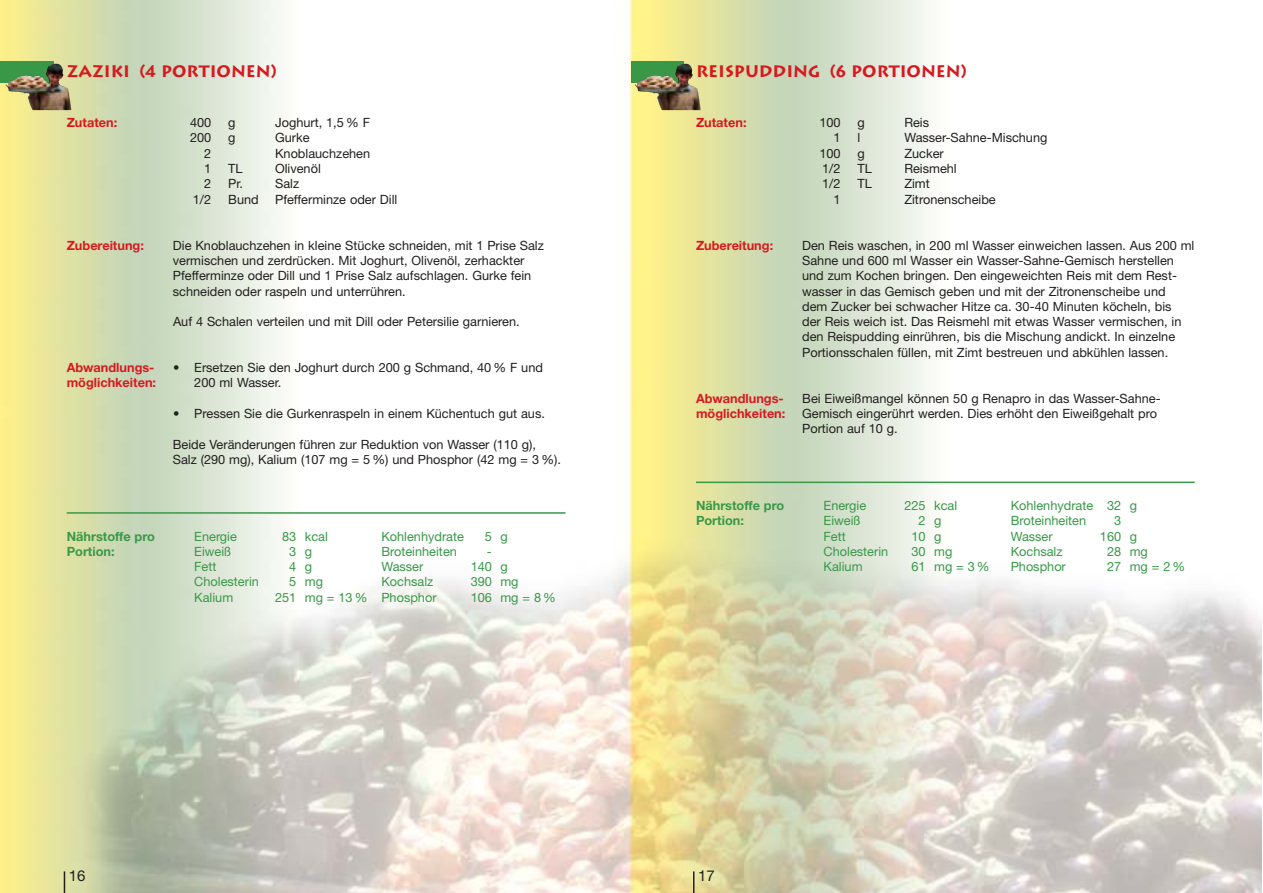
<style>
.page{position:relative;width:1263px;height:893px;background:#fff}
.page>*{position:absolute;margin:0;border:0;box-sizing:border-box;transform-origin:0 0}
.t1{font:700 16.5px "Lithos";color:#d7191f}
.t2{font:15px "Helvetica Neue";color:#231f1f}
.t3{font:12.75px/15.3px "Helvetica Neue";color:#231f1f}
.t4{font:12.75px "Helvetica Neue";color:#389848}
.t5{font:700 12.75px "Helvetica Neue";color:#d7191f}
.t6{font:700 12.75px "Helvetica Neue";color:#389848}
</style>
<div class="page">
<img style="left:0;top:0;width:1262px;height:892px">
<div style="left:631px;top:61px;width:52px;height:22px;background:#389848"></div>
<div style="left:0;top:61px;width:54px;height:22px;background:#389848"></div>
<hr style="left:693px;top:871px;width:2px;height:21px;background:#231f1f">
<svg style="left:64px;top:871px;width:1px;height:21px"></svg>
<hr style="left:67px;top:512px;width:498px;height:1px;background:#389848">
<hr style="left:696px;top:481px;width:499px;height:2px;background:#389848">
<img style="left:6px;top:63px;width:65px;height:47px">
<img style="left:635px;top:63px;width:66px;height:47px">
<p class="t1" style="left:67px;top:61px;width:211px">ZAZIKI (4 PORTIONEN)</p>
<p class="t5" style="left:67px;top:118px;width:52px">Zutaten:</p>
<p class="t3" style="left:190px;top:116px;width:23px">400</p>
<p class="t3" style="left:228px;top:116px;width:9px">g</p>
<p class="t3" style="left:275px;top:116px;width:96px">Joghurt, 1,5 % F</p>
<p class="t3" style="left:190px;top:131px;width:23px">200</p>
<p class="t3" style="left:228px;top:131px;width:9px">g</p>
<p class="t3" style="left:275px;top:131px;width:36px">Gurke</p>
<p class="t3" style="left:204px;top:147px;width:9px">2</p>
<p class="t3" style="left:275px;top:147px;width:97px">Knoblauchzehen</p>
<p class="t3" style="left:204px;top:162px;width:9px">1</p>
<p class="t3" style="left:228px;top:162px;width:16px">TL</p>
<p class="t3" style="left:275px;top:162px;width:47px">Olivenöl</p>
<p class="t3" style="left:204px;top:177px;width:9px">2</p>
<p class="t3" style="left:228px;top:177px;width:16px">Pr.</p>
<p class="t3" style="left:275px;top:177px;width:26px">Salz</p>
<p class="t3" style="left:193px;top:193px;width:20px">1/2</p>
<p class="t3" style="left:228px;top:193px;width:32px">Bund</p>
<p class="t3" style="left:275px;top:193px;width:124px">Pfefferminze oder Dill</p>
<p class="t5" style="left:67px;top:240px;width:79px">Zubereitung:</p>
<p class="t3" style="left:173px;top:239px;width:373px">Die Knoblauchzehen in kleine Stücke schneiden, mit 1 Prise Salz vermischen und zerdrücken. Mit Joghurt, Olivenöl, zerhackter Pfefferminze oder Dill und 1 Prise Salz aufschlagen. Gurke fein schneiden oder raspeln und unterrühren.</p>
<p class="t3" style="left:173px;top:315px;width:348px">Auf 4 Schalen verteilen und mit Dill oder Petersilie garnieren.</p>
<p class="t5" style="left:67px;top:363px;width:89px">Abwandlungs-</p>
<p class="t3" style="left:173px;top:361px;width:371px">• Ersetzen Sie den Joghurt durch 200 g Schmand, 40 % F und</p>
<p class="t5" style="left:67px;top:378px;width:91px">möglichkeiten:</p>
<p class="t3" style="left:194px;top:376px;width:89px">200 ml Wasser.</p>
<p class="t3" style="left:173px;top:407px;width:373px">• Pressen Sie die Gurkenraspeln in einem Küchentuch gut aus.</p>
<p class="t3" style="left:173px;top:437px;width:390px">Beide Veränderungen führen zur Reduktion von Wasser (110 g),<br>Salz (290 mg), Kalium (107 mg = 5 %) und Phosphor (42 mg = 3 %).</p>
<p class="t6" style="left:67px;top:531px;width:90px">Nährstoffe pro</p>
<p class="t4" style="left:194px;top:531px;width:44px">Energie</p>
<p class="t4" style="left:282px;top:531px;width:47px">83 kcal</p>
<p class="t4" style="left:381px;top:531px;width:84px">Kohlenhydrate</p>
<p class="t4" style="left:485px;top:531px;width:24px">5 g</p>
<p class="t6" style="left:67px;top:546px;width:49px">Portion:</p>
<p class="t4" style="left:194px;top:546px;width:39px">Eiweiß</p>
<p class="t4" style="left:289px;top:546px;width:24px">3 g</p>
<p class="t4" style="left:381px;top:546px;width:77px">Broteinheiten</p>
<p class="t4" style="left:487px;top:546px;width:6px">-</p>
<p class="t4" style="left:194px;top:562px;width:24px">Fett</p>
<p class="t4" style="left:289px;top:562px;width:24px">4 g</p>
<p class="t4" style="left:381px;top:562px;width:44px">Wasser</p>
<p class="t4" style="left:471px;top:562px;width:39px">140 g</p>
<p class="t4" style="left:194px;top:577px;width:66px">Cholesterin</p>
<p class="t4" style="left:289px;top:577px;width:35px">5 mg</p>
<p class="t4" style="left:381px;top:577px;width:53px">Kochsalz</p>
<p class="t4" style="left:471px;top:577px;width:49px">390 mg</p>
<p class="t4" style="left:194px;top:592px;width:40px">Kalium</p>
<p class="t4" style="left:275px;top:592px;width:163px">251 mg = 13 % Phosphor</p>
<p class="t4" style="left:471px;top:592px;width:87px">106 mg = 8 %</p>
<p class="t1" style="left:696px;top:61px;width:272px">REISPUDDING (6 PORTIONEN)</p>
<p class="t5" style="left:696px;top:118px;width:52px">Zutaten:</p>
<p class="t3" style="left:819px;top:116px;width:23px">100</p>
<p class="t3" style="left:858px;top:116px;width:9px">g</p>
<p class="t3" style="left:904px;top:116px;width:26px">Reis</p>
<p class="t3" style="left:834px;top:131px;width:9px">1</p>
<p class="t3" style="left:858px;top:131px;width:4px">l</p>
<p class="t3" style="left:904px;top:131px;width:145px">Wasser-Sahne-Mischung</p>
<p class="t3" style="left:819px;top:147px;width:23px">100</p>
<p class="t3" style="left:858px;top:147px;width:9px">g</p>
<p class="t3" style="left:904px;top:147px;width:41px">Zucker</p>
<p class="t3" style="left:822px;top:162px;width:20px">1/2</p>
<p class="t3" style="left:858px;top:162px;width:16px">TL</p>
<p class="t3" style="left:904px;top:162px;width:54px">Reismehl</p>
<p class="t3" style="left:822px;top:177px;width:20px">1/2</p>
<p class="t3" style="left:858px;top:177px;width:16px">TL</p>
<p class="t3" style="left:904px;top:177px;width:27px">Zimt</p>
<p class="t3" style="left:834px;top:193px;width:9px">1</p>
<p class="t3" style="left:904px;top:193px;width:93px">Zitronenscheibe</p>
<p class="t5" style="left:696px;top:240px;width:79px">Zubereitung:</p>
<p class="t3" style="left:802px;top:239px;width:394px">Den Reis waschen, in 200 ml Wasser einweichen lassen. Aus 200 ml Sahne und 600 ml Wasser ein Wasser-Sahne-Gemisch herstellen und zum Kochen bringen. Den eingeweichten Reis mit dem Rest&shy;wasser in das Gemisch geben und mit der Zitronenscheibe und<br>dem Zucker bei schwacher Hitze ca. 30-40 Minuten köcheln, bis<br>der Reis weich ist. Das Reismehl mit etwas Wasser vermischen, in den Reispudding einrühren, bis die Mischung andickt. In einzelne Portionsschalen füllen, mit Zimt bestreuen und abkühlen lassen.</p>
<p class="t5" style="left:696px;top:393px;width:89px">Abwandlungs-</p>
<p class="t3" style="left:802px;top:392px;width:360px">Bei Eiweißmangel können 50 g Renapro in das Wasser-Sahne-</p>
<p class="t5" style="left:696px;top:409px;width:91px">möglichkeiten:</p>
<p class="t3" style="left:802px;top:407px;width:356px">Gemisch eingerührt werden. Dies erhöht den Eiweißgehalt pro<br>Portion auf 10 g.</p>
<p class="t6" style="left:696px;top:500px;width:90px">Nährstoffe pro</p>
<p class="t4" style="left:824px;top:500px;width:44px">Energie</p>
<p class="t4" style="left:904px;top:500px;width:54px">225 kcal</p>
<p class="t4" style="left:1011px;top:500px;width:128px">Kohlenhydrate 32 g</p>
<p class="t6" style="left:696px;top:516px;width:49px">Portion:</p>
<p class="t4" style="left:824px;top:516px;width:39px">Eiweiß</p>
<p class="t4" style="left:919px;top:516px;width:24px">2 g</p>
<p class="t4" style="left:1011px;top:516px;width:77px">Broteinheiten</p>
<p class="t4" style="left:1114px;top:516px;width:9px">3</p>
<p class="t4" style="left:824px;top:531px;width:24px">Fett</p>
<p class="t4" style="left:911px;top:531px;width:31px">10 g</p>
<p class="t4" style="left:1011px;top:531px;width:44px">Wasser</p>
<p class="t4" style="left:1100px;top:531px;width:39px">160 g</p>
<p class="t4" style="left:824px;top:546px;width:66px">Cholesterin</p>
<p class="t4" style="left:911px;top:546px;width:42px">30 mg</p>
<p class="t4" style="left:1011px;top:546px;width:53px">Kochsalz</p>
<p class="t4" style="left:1107px;top:546px;width:42px">28 mg</p>
<p class="t4" style="left:824px;top:562px;width:40px">Kalium</p>
<p class="t4" style="left:911px;top:562px;width:80px">61 mg = 3%</p>
<p class="t4" style="left:1011px;top:562px;width:57px">Phosphor</p>
<p class="t4" style="left:1107px;top:562px;width:80px">27 mg = 2%</p>
<p class="t2" style="left:69px;top:870px;width:18px">16</p>
<p class="t2" style="left:698px;top:870px;width:18px">17</p>
</div>
